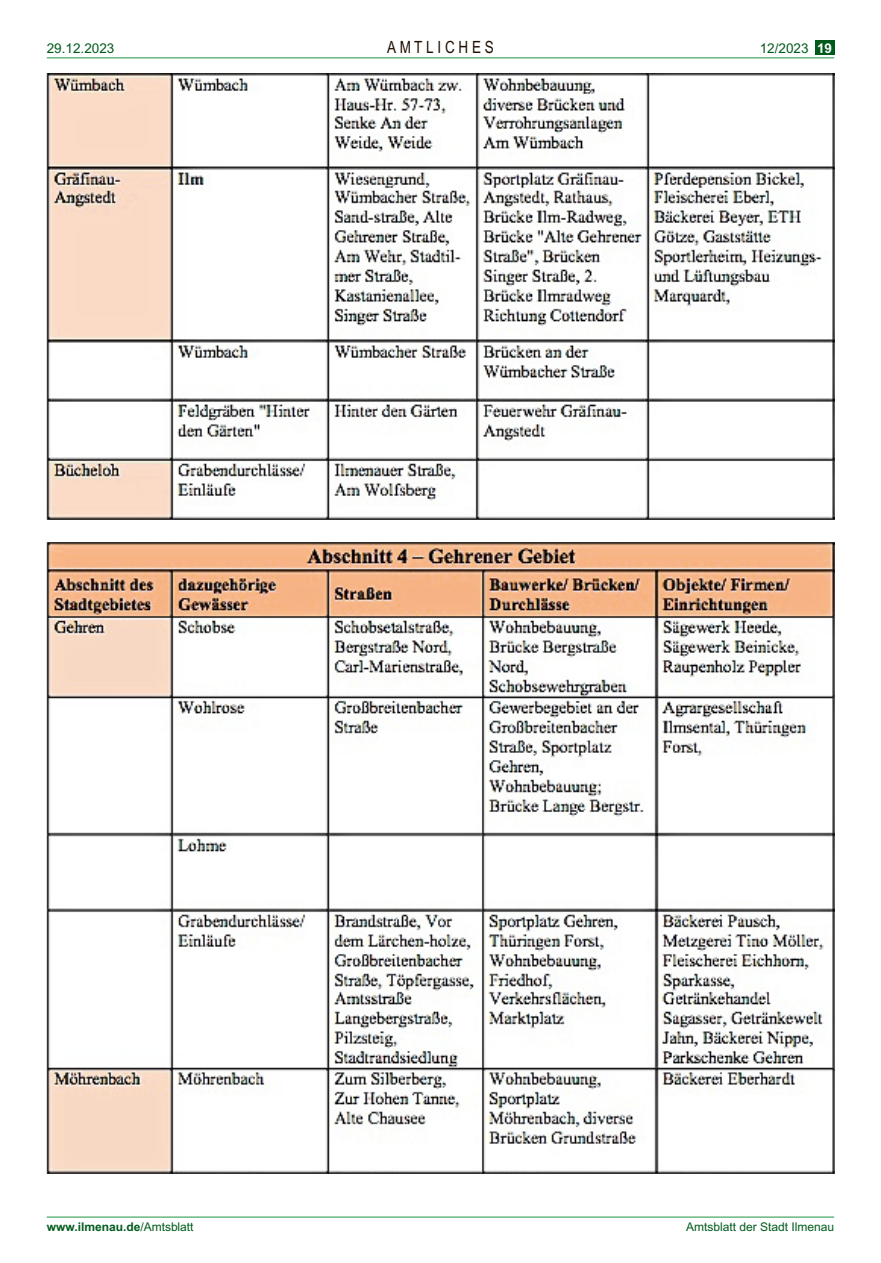
<style>
.page{position:relative;width:881px;height:1263px;background:#fff}
.page>*{position:absolute;margin:0;border:0;box-sizing:border-box;transform-origin:0 0}
.t1{font:16.8px "Arial";color:#200e00;scale:.8 1}
.t2{font:13.5px "Arial";color:#005a1c}
.t3{font:700 12px "Arial";color:#005a1c}
.t4{font:12px "Arial";color:#005a1c}
.s1{font-weight:700;color:#fff}
.s2{font-weight:400}
</style>
<div class="page">
<hr style="left:47px;top:58px;width:786px;height:1px;background:#1f923f">
<div style="left:814px;top:40px;width:19px;height:15px;background:#005a1c"></div>
<hr style="left:47px;top:1217px;width:786px;height:1px;background:#1f923f">
<img style="left:47px;top:73px;width:786px;height:447px">
<img style="left:47px;top:542px;width:786px;height:632px">
<p class="t2" style="left:47px;top:40px;width:69px">29.12.2023</p>
<h1 class="t1" style="left:387px;top:37px;width:135px">A M T L I C H E S</h1>
<p class="t2" style="left:759px;top:40px;width:74px">12/2023 <span class="s1">19</span></p>
<p class="t3" style="left:47px;top:1219px;width:148px">www.ilmenau.de<span class="s2">/Amtsblatt</span></p>
<p class="t4" style="left:686px;top:1219px;width:149px">Amtsblatt der Stadt Ilmenau</p>
</div>
